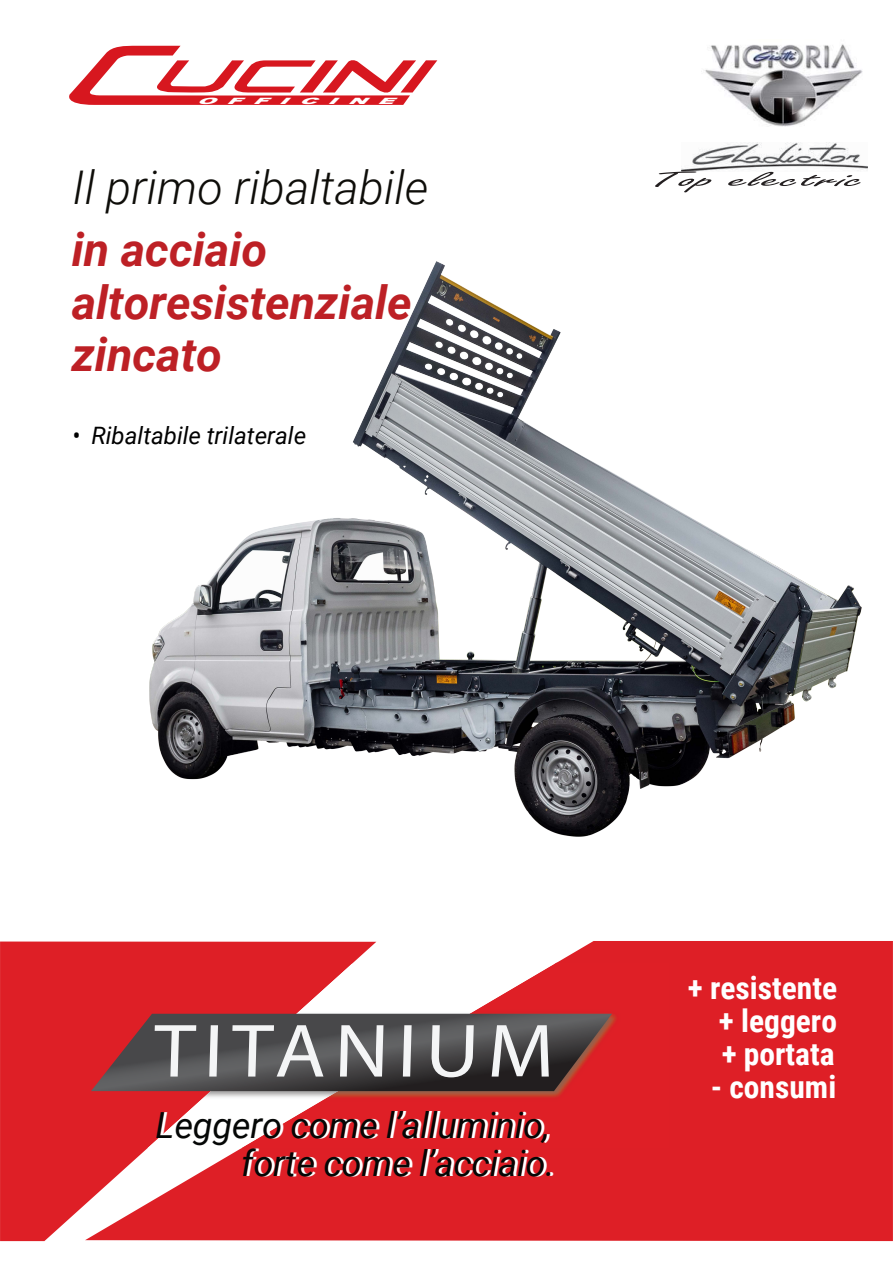
<style>
.page{position:relative;width:893px;height:1263px;background:#fff}
.page>*{position:absolute;margin:0;border:0;box-sizing:border-box;transform-origin:0 0}
.t1{font:italic 700 46.5px/52.5px "Roboto";color:#bd2025}
.t2{font:italic 300 46.5px "Roboto";color:#0e0d09}
.t3{font:italic 36px "Roboto";letter-spacing:-.005em;color:#fff}
.t4{font:700 31.5px/33px "Roboto Condensed";color:#fff;text-align:justify}
.t5{font:italic 24px "Roboto";color:#000}
.t6{font:22.5px "Freestyle Script";color:#231f20;scale:2.99 1}
.t7{font:italic 900 8.7px "Arial";color:#fff;scale:2.55 1}
.s1{font-family:"Roboto Condensed";font-style:normal}
</style>
<div class="page">
<img style="left:149px;top:261px;width:712px;height:575px">
<div style="left:376px;top:941px;width:517px;height:300px;background:#de1f26"></div>
<svg style="left:0;top:941px;width:376px;height:300px;background:#e1363c"></svg>
<img style="left:147px;top:964px;width:94px;height:184px">
<img style="left:241px;top:963px;width:428px;height:185px">
<svg style="left:91px;top:1014px;width:521px;height:77px;background:#725d5e"></svg>
<svg style="left:69px;top:46px;width:368px;height:59px"></svg>
<img style="left:704px;top:44px;width:159px;height:83px">
<img style="left:681px;top:142px;width:187px;height:29px">
<p class="t7" style="left:196px;top:94px;width:83px">OFFICINE</p>
<p class="t2" style="left:73px;top:155px;width:357px">Il primo ribaltabile</p>
<p class="t1" style="left:72px;top:222px;width:342px">in acciaio altoresistenziale zincato</p>
<p class="t5" style="left:73px;top:419px;width:235px"><span class="s1">•</span> Ribaltabile trilaterale</p>
<p class="t6" style="left:650px;top:167px;width:73px">Top electric</p>
<p class="t3" style="left:159px;top:1099px;width:396px">Legger o come l’alluminio,</p>
<p class="t3" style="left:244px;top:1138px;width:315px">forte come l’acciaio.</p>
<p class="t4" style="left:719px;top:970px;width:120px;text-indent:-31px">+ resistente + leggero + portata</p>
<p class="t4" style="left:711px;top:1069px;width:127px">- consumi</p>
</div>
